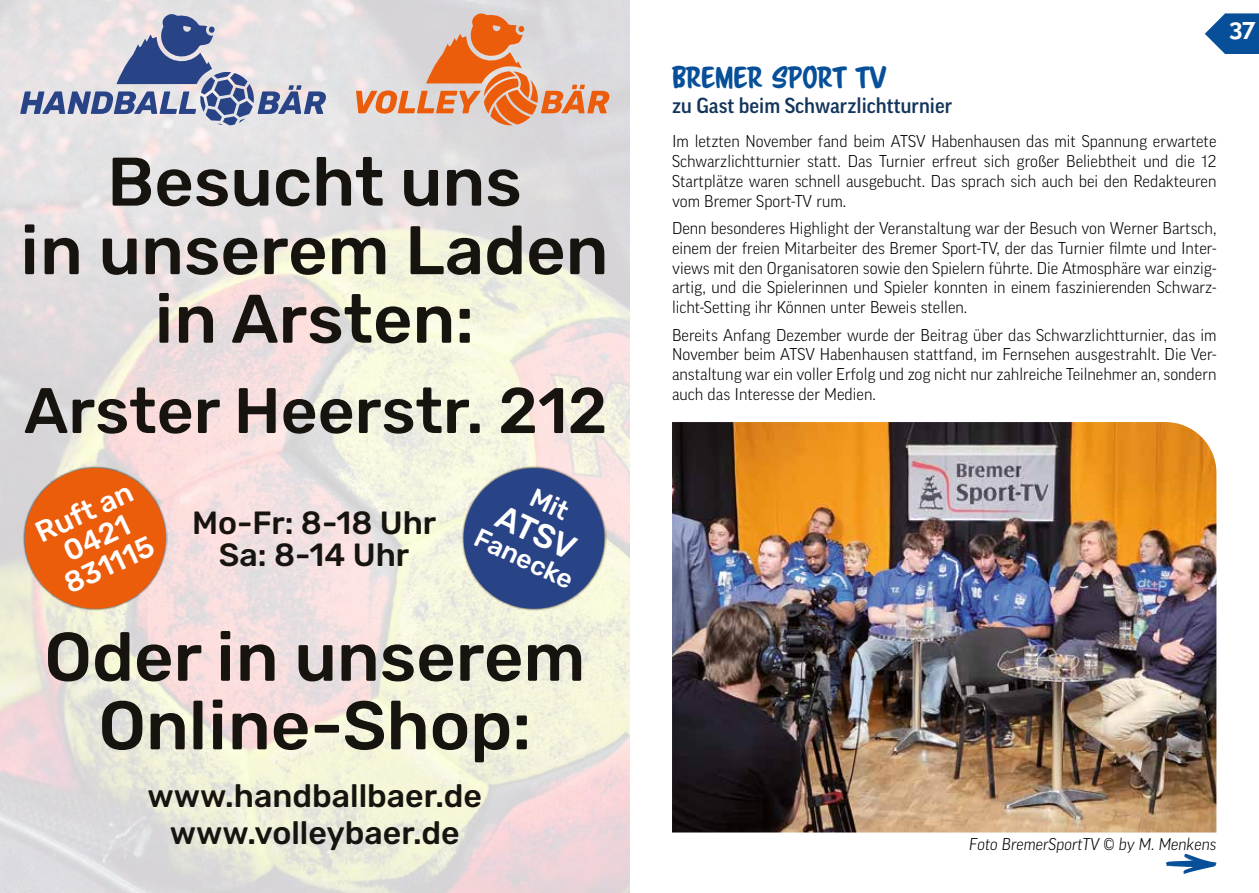
<style>
.page{position:relative;width:1259px;height:893px;background:#fff}
.page>*{position:absolute;margin:0;border:0;box-sizing:border-box;transform-origin:0 0}
.t1{font:300 68.55px/68.6px "Rubik";color:#17130f;text-align:center}
.t2{font:300 64.2px "Rubik";color:#17130f}
.t3{font:300 33.45px "Rubik";color:#fff}
.t4{font:300 32.1px/32.1px "Rubik";color:#17130f;text-align:center}
.t5{font:300 29.25px/29.2px "Rubik";color:#fff;text-align:center}
.t6{font:27px "Scriptorama Markdown JF";color:#074f98}
.t7{font:300 26.4px "Rubik";color:#fff}
.t8{font:700 24px "Raleway";color:#fff}
.t9{font:500 21px "Good Pro";color:#15365c}
.t10{font:300 16.5px/19.8px "Good Pro";color:#000;text-align:justify}
.t11{font:italic 300 16.5px "Good Pro";color:#000}
</style>
<div class="page">
<div style="left:1225px;top:13px;width:34px;height:41px;background:#074f98"></div>
<svg style="left:1204px;top:13px;width:41px;height:41px"></svg>
<svg style="left:356px;top:13px;width:253px;height:112px;background:#dfb6a2"></svg>
<svg style="left:20px;top:14px;width:306px;height:111px;background:#b6b9cc"></svg>
<svg style="left:15px;top:458px;width:160px;height:161px;background:#e98d5b"></svg>
<img style="left:672px;top:422px;width:544px;height:410px">
<svg style="left:1166px;top:854px;width:50px;height:20px"></svg>
<svg style="left:454px;top:458px;width:160px;height:161px;background:#7886a7"></svg>
<h1 class="t1" style="left:21px;top:149px;width:589px">Besucht uns<br>in unserem Laden in Arsten:</h1>
<h2 class="t2" style="left:24px;top:375px;width:585px">Arster Heerstr. 212</h2>
<h3 class="t5" style="left:31px;top:521px;width:105px;rotate:-25deg">Ruft an</h3>
<h3 class="t5" style="left:48px;top:546px;width:97px;rotate:-25deg">0421<br>831115</h3>
<h3 class="t4" style="left:192px;top:507px;width:246px">Mo-Fr: 8-18 Uhr<br>Sa: 8-14 Uhr</h3>
<h3 class="t3" style="left:506px;top:498px;width:86px;rotate:25deg">ATSV</h3>
<h3 class="t7" style="left:482px;top:523px;width:108px;rotate:25deg">Fanecke</h3>
<h1 class="t1" style="left:44px;top:624px;width:542px">Oder in unserem<br>Online-Shop:</h1>
<h3 class="t4" style="left:147px;top:778px;width:336px;line-height:37px">www.handballbaer.de www.volleybaer.de</h3>
<h3 class="t6" style="left:672px;top:60px;width:216px">BREMER SPORT TV</h3>
<p class="t9" style="left:672px;top:94px;width:282px">zu Gast beim Schwarzlichtturnier</p>
<p class="t10" style="left:672px;top:131px;width:546px">Im letzten November fand beim ATSV Habenhausen das mit Spannung erwartete Schwarzlichtturnier statt. Das Turnier erfreut sich großer Beliebtheit und die 12<br>Startplätze waren schnell ausgebucht. Das sprach sich auch bei den Redakteuren vom Bremer Sport-TV rum.</p>
<p class="t10" style="left:672px;top:218px;width:546px">Denn besonderes Highlight der Veranstaltung war der Besuch von Werner Bartsch, einem der freien Mitarbeiter des Bremer Sport-TV, der das Turnier filmte und Inter&shy;views mit den Organisatoren sowie den Spielern führte. Die Atmosphäre war einzig&shy;artig, und die Spielerinnen und Spieler konnten in einem faszinierenden Schwarz&shy;licht-Setting ihr Können unter Beweis stellen.</p>
<p class="t10" style="left:672px;top:325px;width:546px">Bereits Anfang Dezember wurde der Beitrag über das Schwarzlichtturnier, das im November beim ATSV Habenhausen stattfand, im Fernsehen ausgestrahlt. Die Ver&shy;anstaltung war ein voller Erfolg und zog nicht nur zahlreiche Teilnehmer an, sondern auch das Interesse der Medien.</p>
<h3 class="t8" style="left:1229px;top:14px;width:28px">37</h3>
<p class="t11" style="left:969px;top:835px;width:249px">Foto BremerSportTV © by M. Menkens</p>
</div>
